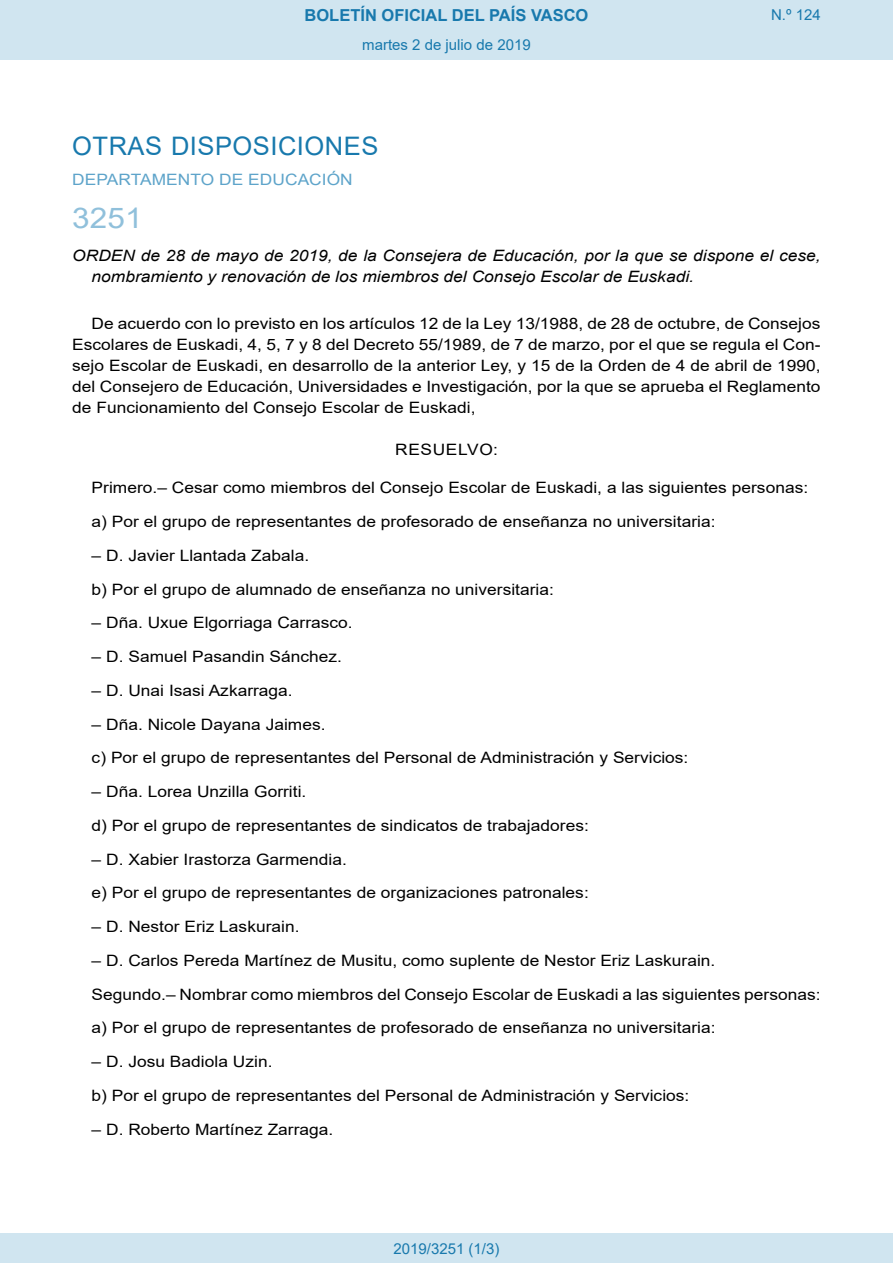
<style>
.page{position:relative;width:893px;height:1263px;background:#fff}
.page>*{position:absolute;margin:0;border:0;box-sizing:border-box;transform-origin:0 0}
.BOPVOrden{font:28.5px "Arial";color:#90c0db;scale:1.11 1}
.BOPVSeccion{font:25.5px "Arial";letter-spacing:.02em;color:#1879ad}
.t1{font:700 16.5px "Arial";color:#1879ad}
.BOPVDetalle{font:15.6px/21px "Arial";color:#000;text-align:justify;scale:1.11 1}
.BOPVTitulo{font:italic 15.6px/21px "Arial";color:#000;scale:1.11 1}
.BOPVOrganismo{font:15.6px "Arial";letter-spacing:.005em;color:#5ea4ca;scale:1.11 1}
.BOPVClave{font:15.6px "Arial";letter-spacing:.035em;color:#000;scale:1.11 1}
.Paginacion_Centro{font:15px "Arial";color:#1879ad}
</style>
<div class="page">
<div style="left:0;top:0;width:893px;height:60px;background:#d0e5f0"></div>
<div style="left:0;top:1233px;width:893px;height:30px;background:#d0e5f0"></div>
<p class="t1" style="left:305px;top:3px;width:285px">BOLETÍN OFICIAL DEL PAÍS VASCO</p>
<p class="Paginacion_Centro" style="left:362px;top:35px;width:170px">martes 2 de julio de 2019</p>
<p class="Paginacion_Centro" style="left:771px;top:5px;width:51px">N.º 124</p>
<p class="BOPVSeccion" style="left:72px;top:128px;width:308px">OTRAS DISPOSICIONES</p>
<p class="BOPVOrganismo" style="left:72px;top:169px;width:254px">DEPARTAMENTO DE EDUCACIÓN</p>
<p class="BOPVOrden" style="left:72px;top:198px;width:65px">3251</p>
<p class="BOPVTitulo" style="left:92px;top:246px;width:658px;text-indent:-19px">ORDEN de 28 de mayo de 2019, de la Consejera de Educación, por la que se dispone el cese, nombramiento y renovación de los miembros del Consejo Escolar de Euskadi.</p>
<p class="BOPVDetalle" style="left:72px;top:313px;width:676px;text-indent:19px">De acuerdo con lo previsto en los artículos 12 de la Ley 13/1988, de 28 de octubre, de Consejos Escolares de Euskadi, 4, 5, 7 y 8 del Decreto 55/1989, de 7 de marzo, por el que se regula el Con&shy;sejo Escolar de Euskadi, en desarrollo de la anterior Ley, y 15 de la Orden de 4 de abril de 1990, del Consejero de Educación, Universidades e Investigación, por la que se aprueba el Reglamento de Funcionamiento del Consejo Escolar de Euskadi,</p>
<p class="BOPVClave" style="left:395px;top:439px;width:94px">RESUELVO:</p>
<p class="BOPVDetalle" style="left:92px;top:477px;width:647px">Primero.– Cesar como miembros del Consejo Escolar de Euskadi, a las siguientes personas:</p>
<p class="BOPVDetalle" style="left:92px;top:511px;width:564px">a) Por el grupo de representantes de profesorado de enseñanza no universitaria:</p>
<p class="BOPVDetalle" style="left:92px;top:545px;width:198px">– D. Javier Llantada Zabala.</p>
<p class="BOPVDetalle" style="left:92px;top:578px;width:418px">b) Por el grupo de alumnado de enseñanza no universitaria:</p>
<p class="BOPVDetalle" style="left:92px;top:612px;width:237px">– Dña. Uxue Elgorriaga Carrasco.</p>
<p class="BOPVDetalle" style="left:92px;top:646px;width:227px">– D. Samuel Pasandin Sánchez.</p>
<p class="BOPVDetalle" style="left:92px;top:680px;width:183px">– D. Unai Isasi Azkarraga.</p>
<p class="BOPVDetalle" style="left:92px;top:713px;width:212px">– Dña. Nicole Dayana Jaimes.</p>
<p class="BOPVDetalle" style="left:92px;top:747px;width:539px">c) Por el grupo de representantes del Personal de Administración y Servicios:</p>
<p class="BOPVDetalle" style="left:92px;top:781px;width:195px">– Dña. Lorea Unzilla Gorriti.</p>
<p class="BOPVDetalle" style="left:92px;top:815px;width:449px">d) Por el grupo de representantes de sindicatos de trabajadores:</p>
<p class="BOPVDetalle" style="left:92px;top:848px;width:231px">– D. Xabier Irastorza Garmendia.</p>
<p class="BOPVDetalle" style="left:92px;top:882px;width:449px">e) Por el grupo de representantes de organizaciones patronales:</p>
<p class="BOPVDetalle" style="left:92px;top:916px;width:189px">– D. Nestor Eriz Laskurain.</p>
<p class="BOPVDetalle" style="left:92px;top:950px;width:563px">– D. Carlos Pereda Martínez de Musitu, como suplente de Nestor Eriz Laskurain.</p>
<p class="BOPVDetalle" style="left:92px;top:983px;width:658px">Segundo.– Nombrar como miembros del Consejo Escolar de Euskadi a las siguientes personas:</p>
<p class="BOPVDetalle" style="left:92px;top:1017px;width:564px">a) Por el grupo de representantes de profesorado de enseñanza no universitaria:</p>
<p class="BOPVDetalle" style="left:92px;top:1051px;width:164px">– D. Josu Badiola Uzin.</p>
<p class="BOPVDetalle" style="left:92px;top:1085px;width:540px">b) Por el grupo de representantes del Personal de Administración y Servicios:</p>
<p class="BOPVDetalle" style="left:92px;top:1119px;width:219px">– D. Roberto Martínez Zarraga.</p>
<p class="Paginacion_Centro" style="left:393px;top:1238px;width:107px">2019/3251 (1/3)</p>
</div>
